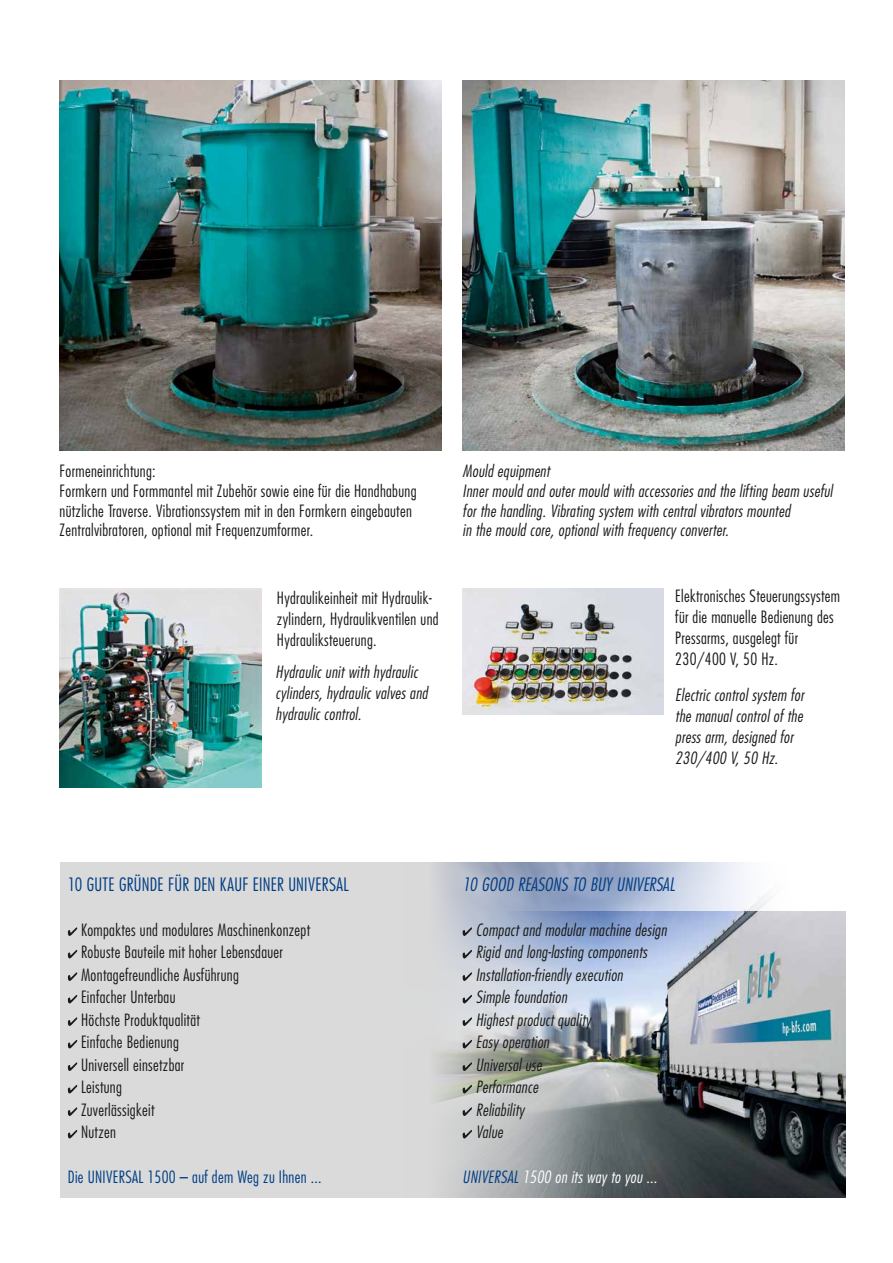
<style>
.page{position:relative;width:893px;height:1263px;background:#fff}
.page>*{position:absolute;margin:0;border:0;box-sizing:border-box;transform-origin:0 0}
.t1{font:300 condensed 18px "Futura";letter-spacing:.01em;color:#003d84}
.t2{font:italic 300 condensed 18px "Futura";letter-spacing:.005em;color:#003d84}
.t3{font:300 condensed 16.5px/22.5px "Futura";letter-spacing:.02em;color:#1a1a18}
.t4{font:italic 300 condensed 16.5px/22.5px "Futura";letter-spacing:.02em;color:#1a1a18}
.t5{font:300 condensed 16.5px "Futura";letter-spacing:.02em;color:#003d84}
.t6{font:italic 300 condensed 16.5px "Futura";letter-spacing:.02em;color:#fff}
.s1{color:#003d84}
.s2{font-style:normal}
</style>
<div class="page">
<div style="left:60px;top:862px;width:784px;height:335px;background:#dadada"></div>
<img style="left:436px;top:911px;width:409px;height:286px">
<svg style="left:68px;top:927px;width:9px;height:9px"></svg>
<svg style="left:68px;top:950px;width:9px;height:8px"></svg>
<svg style="left:68px;top:972px;width:9px;height:9px"></svg>
<svg style="left:68px;top:995px;width:9px;height:8px"></svg>
<svg style="left:68px;top:1017px;width:9px;height:9px"></svg>
<svg style="left:68px;top:1040px;width:9px;height:8px"></svg>
<svg style="left:68px;top:1062px;width:9px;height:9px"></svg>
<svg style="left:68px;top:1085px;width:9px;height:8px"></svg>
<svg style="left:68px;top:1107px;width:9px;height:9px"></svg>
<svg style="left:68px;top:1130px;width:9px;height:8px"></svg>
<img style="left:60px;top:81px;width:381px;height:370px">
<img style="left:463px;top:81px;width:381px;height:370px">
<img style="left:60px;top:589px;width:202px;height:199px">
<img style="left:463px;top:588px;width:200px;height:126px">
<svg style="left:437px;top:862px;width:407px;height:49px;background:#c4ccdd"></svg>
<svg style="left:463px;top:927px;width:9px;height:9px"></svg>
<svg style="left:463px;top:950px;width:9px;height:8px"></svg>
<svg style="left:463px;top:972px;width:9px;height:9px"></svg>
<svg style="left:463px;top:995px;width:9px;height:8px"></svg>
<svg style="left:463px;top:1017px;width:9px;height:9px"></svg>
<svg style="left:463px;top:1040px;width:9px;height:8px"></svg>
<svg style="left:463px;top:1062px;width:9px;height:9px"></svg>
<svg style="left:463px;top:1085px;width:9px;height:8px"></svg>
<svg style="left:463px;top:1107px;width:9px;height:9px"></svg>
<svg style="left:463px;top:1130px;width:9px;height:8px"></svg>
<p class="t3" style="left:60px;top:461px;width:358px;line-height:19.8px">Formeneinrichtung:<br>Formkern und Formmantel mit Zubehör sowie eine für die Handhabung nützliche Traverse. Vibrationssystem mit in den Formkern eingebauten Zentralvibratoren, optional mit Frequenzumformer.</p>
<p class="t4" style="left:463px;top:461px;width:371px;line-height:19.8px">Mould equipment<br>Inner mould and outer mould with accessories and the lifting beam useful for the handling. Vibrating system with central vibrators mounted<br>in the mould core, optional with frequency converter.</p>
<p class="t3" style="left:277px;top:587px;width:163px;line-height:21px">Hydraulikeinheit mit Hydraulik&shy;zylindern, Hydraulikventilen und<br>Hydrauliksteuerung.</p>
<p class="t3" style="left:675px;top:585px;width:166px;line-height:21px">Elektronisches Steuerungssystem für die manuelle Bedienung des<br>Pressarms, ausgelegt für<br>230/400 V, 50 Hz.</p>
<p class="t4" style="left:675px;top:684px;width:130px;line-height:21px">Electric control system for the manual control of the press arm, designed for<br>230/400 V, 50 Hz.</p>
<p class="t4" style="left:276px;top:661px;width:154px;line-height:21px">Hydraulic unit with hydraulic cylinders, hydraulic valves and hydraulic control.</p>
<p class="t1" style="left:68px;top:873px;width:282px">10 GUTE GRÜNDE FÜR DEN KAUF EINER UNIVERSAL</p>
<p class="t3" style="left:81px;top:918px;width:231px">Kompaktes und modulares Maschinenkonzept<br>Robuste Bauteile mit hoher Lebensdauer<br>Montagefreundliche Ausführung<br>Einfacher Unterbau<br>Höchste Produktqualität<br>Einfache Bedienung<br>Universell einsetzbar<br>Leistung<br>Zuverlässigkeit<br>Nutzen</p>
<p class="t5" style="left:68px;top:1167px;width:255px">Die UNIVERSAL 1500 – auf dem Weg zu Ihnen ...</p>
<p class="t2" style="left:463px;top:873px;width:214px">10 GOOD REASONS TO BUY UNIVERSAL</p>
<p class="t4" style="left:476px;top:918px;width:192px">Compact and modular machine design<br>Rigid and long-lasting components<br>Installation-friendly execution<br>Simple foundation<br>Highest product quality<br>Easy operation<br>Universal use<br>Performance<br>Reliability<br>Value</p>
<p class="t6" style="left:463px;top:1167px;width:196px"><span class="s1">UNIVERSAL</span> 1500 on its way to you <span class="s2">...</span></p>
</div>
